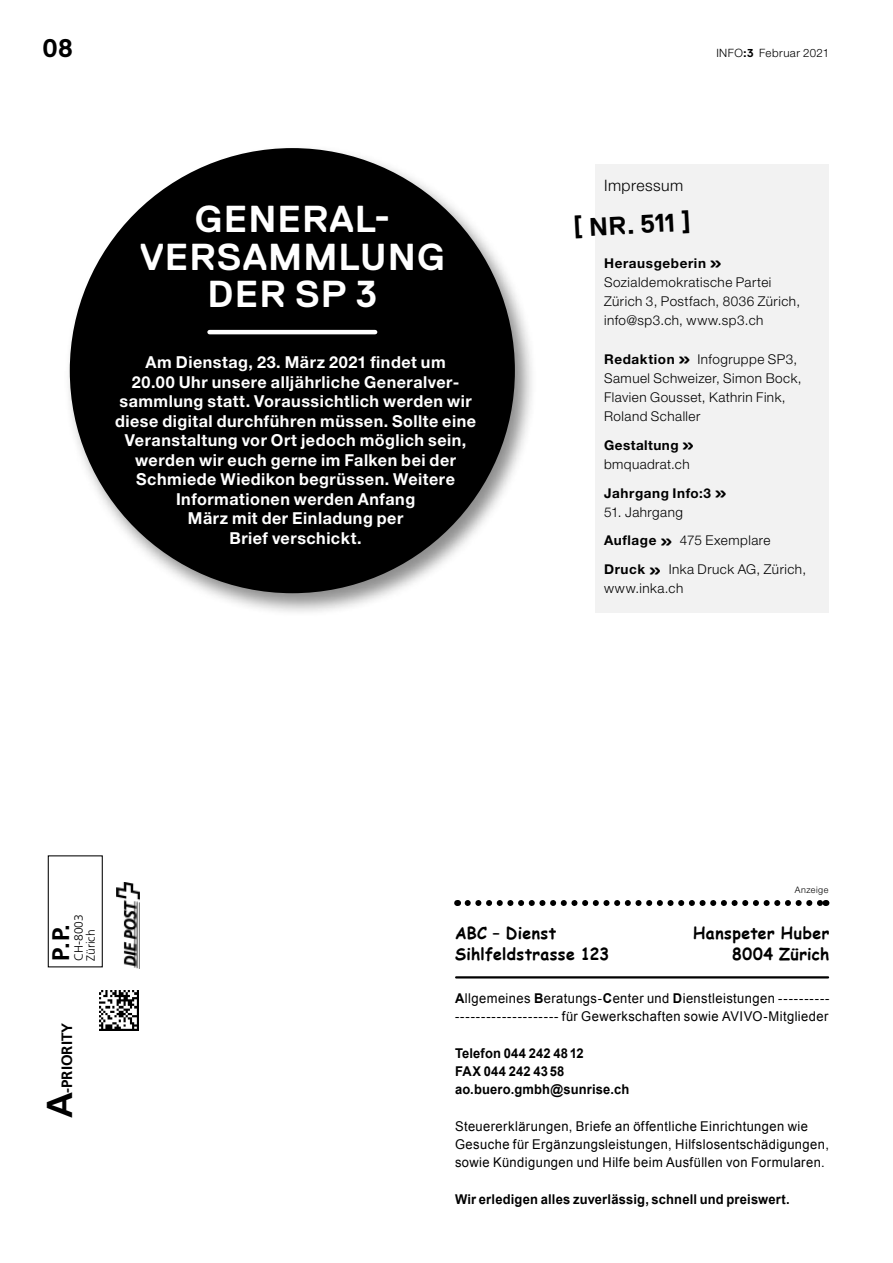
<style>
.page{position:relative;width:893px;height:1263px;background:#fff}
.page>*{position:absolute;margin:0;border:0;box-sizing:border-box;transform-origin:0 0}
.t1{font:700 37.5px/37.5px "Replica Std";letter-spacing:.025em;color:#fff;text-align:center}
.t2{font:700 36px "Frutiger";color:#000}
.t3{font:700 25.5px "Replica Std";color:#000}
.t4{font:700 24px "Frutiger";color:#000}
.t5{font:700 16.5px/19.5px "Helvetica Neue LT Std";letter-spacing:.03em;color:#fff;text-align:center}
.t6{font:700 16.5px/21.8px "Comic Sans MS";letter-spacing:.025em;color:#000;scale:.96 1}
.t7{font:300 15.75px "Helvetica Neue LT Std";letter-spacing:.03em;color:#000}
.t8{font:700 15px "Frutiger";color:#000}
.t9{font:13.5px/18px "Arial";letter-spacing:.03em;color:#000;scale:.96 1}
.t10{font:300 13.5px/19.2px "Helvetica Neue LT Std";letter-spacing:.035em;color:#000}
.t11{font:700 13.5px/18px "Arial";letter-spacing:.015em;color:#000;scale:.96 1}
.t12{font:700 13.5px "Helvetica Neue LT Std";letter-spacing:.045em;color:#000}
.t13{font:300 12px/12px "Frutiger";color:#000}
.t14{font:300 11.55px "Helvetica Neue LT Std";letter-spacing:.04em;color:#000}
.t15{font:300 9px "Helvetica Neue LT Std";letter-spacing:.055em;color:#000}
.s1{font-family:"Replica Std";font-weight:700}
.s2{font-weight:700}
.s3{font-family:"Replica Std";font-weight:700;font-size:15.9px}
.s4{font-family:"Replica Std";font-size:15.9px}
</style>
<div class="page">
<div style="left:48px;top:855px;width:55px;height:112px;border:1px solid #000"></div>
<img style="left:117px;top:882px;width:22px;height:87px">
<img style="left:99px;top:991px;width:40px;height:39px">
<svg style="left:468px;top:900px;width:358px;height:6px"></svg>
<hr style="left:456px;top:976px;width:372px;height:2px;background:#000">
<div style="left:64px;top:144px;width:473px;height:473px;background:#000;opacity:.45"></div>
<div style="left:70px;top:148px;width:445px;height:445px;background:#000;border-radius:50%"></div>
<hr style="left:210px;top:330px;width:165px;height:4px;background:#fff">
<div style="left:596px;top:164px;width:233px;height:449px;background:#f2f2f2"></div>
<h3 class="t3" style="left:43px;top:34px;width:32px">08</h3>
<p class="t14" style="left:716px;top:46px;width:114px">INFO<span class="s1">:3</span> Februar 2021</p>
<h1 class="t1" style="left:140px;top:201px;width:306px">GENERAL-<br>VERSAMMLUNG<br>DER SP 3</h1>
<p class="t5" style="left:115px;top:352px;width:362px">Am Dienstag, 23. März 2021 findet um<br>20.00 Uhr unsere alljährliche Generalver&shy;sammlung statt. Voraussichtlich werden wir diese digital durchführen müssen. Sollte eine Veranstaltung vor Ort jedoch möglich sein, werden wir euch gerne im Falken bei der Schmiede Wiedikon begrüssen. Weitere Informationen werden Anfang<br>März mit der Einladung per<br>Brief verschickt.</p>
<p class="t7" style="left:604px;top:176px;width:81px">Impressum</p>
<h3 class="t3" style="left:573px;top:213px;width:119px;rotate:-3deg">[ NR. 511 ]</h3>
<p class="t10" style="left:604px;top:253px;width:197px"><span class="s2">Herausgeberin</span> <span class="s3">»<br></span>Sozialdemokratische Partei<br>Zürich 3, Postfach, 8036 Zürich, info@sp3.ch, www.sp3.ch</p>
<p class="t10" style="left:604px;top:349px;width:199px"><span class="s2">Redaktion</span> <span class="s3">»</span> Infogruppe SP3,<br>Samuel Schweizer, Simon Bock,<br>Flavien Gousset, Kathrin Fink,<br>Roland Schaller</p>
<p class="t10" style="left:604px;top:435px;width:92px"><span class="s2">Gestaltung</span> <span class="s3">» </span>bmquadrat.ch</p>
<p class="t12" style="left:604px;top:484px;width:125px">Jahrgang Info:3 <span class="s4">»</span></p>
<p class="t10" style="left:604px;top:497px;width:204px;line-height:28.7px">51. Jahrgang<br><span class="s2">Auflage</span> <span class="s3">»</span> 475 Exemplare<br><span class="s2">Druck</span> <span class="s3">»</span> Inka Druck AG, Zürich,</p>
<p class="t10" style="left:604px;top:578px;width:81px">www.inka.ch</p>
<h3 class="t4" style="left:47px;top:961px;width:38px;rotate:-90deg">P.P.</h3>
<p class="t13" style="left:73px;top:961px;width:48px;rotate:-90deg">CH-8003<br>Zürich</p>
<p class="t8" style="left:58px;top:1093px;width:72px;rotate:-90deg">-PRIORITY</p>
<h2 class="t2" style="left:39px;top:1118px;width:27px;rotate:-90deg">A</h2>
<p class="t15" style="left:795px;top:884px;width:35px">Anzeige</p>
<p class="t6" style="left:455px;top:921px;width:162px">ABC – Dienst<br>Sihlfeldstrasse 123</p>
<p class="t6" style="left:693px;top:921px;width:143px;text-align:right">Hanspeter Huber<br>8004 Zürich</p>
<p class="t9" style="left:455px;top:989px;width:392px"><span class="s2">A</span>llgemeines <span class="s2">B</span>eratungs-<span class="s2">C</span>enter und <span class="s2">D</span>ienstleistungen ---------- -------------------- für Gewerkschaften sowie AVIVO-Mitglieder</p>
<p class="t11" style="left:455px;top:1044px;width:183px">Telefon 044 242 4812<br>FAX 044 242 4358 ao.buero.gmbh@sunrise.ch</p>
<p class="t9" style="left:455px;top:1117px;width:391px">Steuererklärungen, Briefe an öffentliche Einrichtungen wie<br>Gesuche für Ergänzungsleistungen, Hilfslosentschädigungen, sowie Kündigungen und Hilfe beim Ausfüllen von Formularen.</p>
<p class="t11" style="left:455px;top:1191px;width:350px">Wir erledigen alles zuverlässig, schnell und preiswert.</p>
</div>
